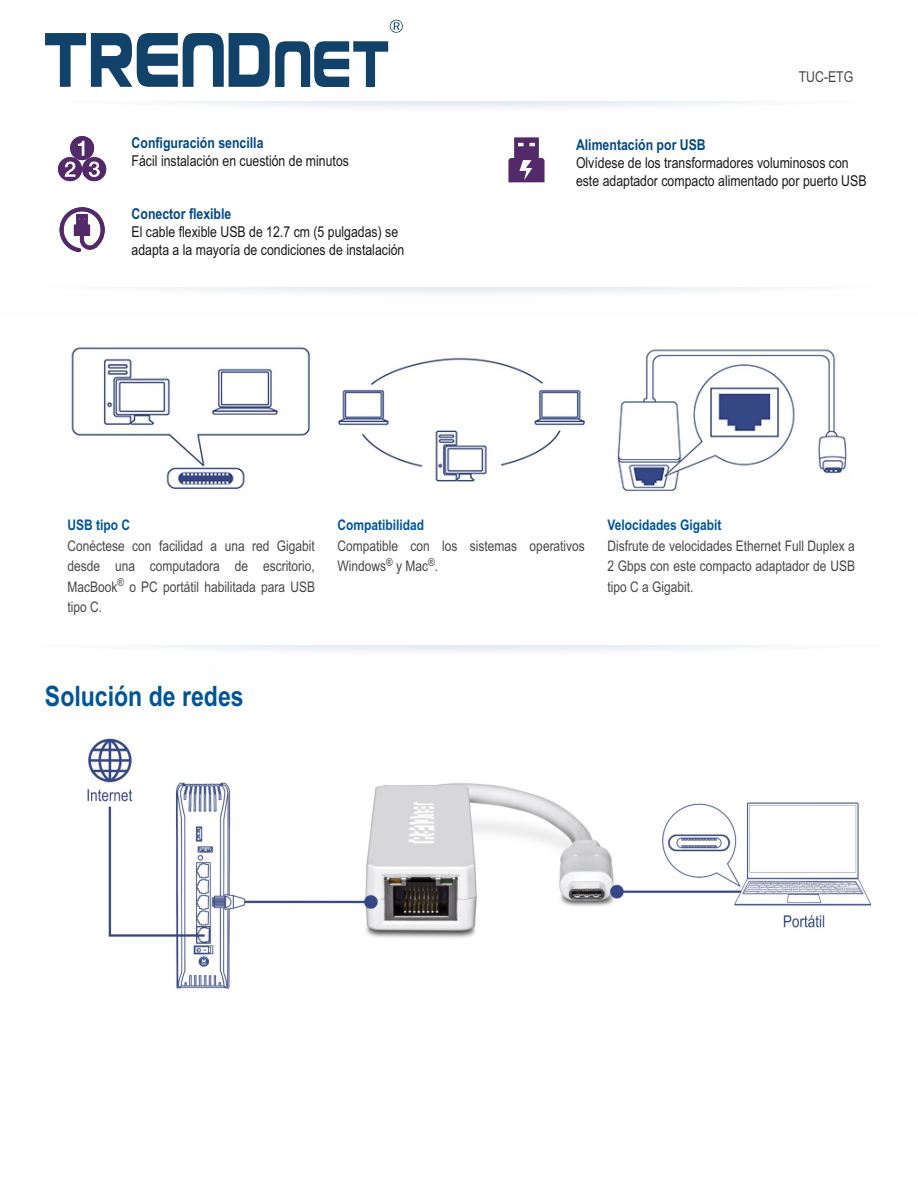
<style>
.page{position:relative;width:918px;height:1188px;background:#fff}
.page>*{position:absolute;margin:0;border:0;box-sizing:border-box;transform-origin:0 0}
.t1{font:700 28.2px "Arial Narrow";color:#005596}
.t2{font:15px/18px "Arial Narrow";color:#181818}
.t3{font:700 15px "Arial Narrow";color:#034886}
.t4{font:15px "Arial Narrow";color:#464646}
.t5{font:14.7px/20.4px "Arial Narrow";color:#464646;text-align:justify}
.t6{font:700 14.7px "Arial Narrow";color:#005596}
</style>
<div class="page">
<img style="left:71px;top:347px;width:239px;height:143px">
<img style="left:338px;top:357px;width:247px;height:125px">
<img style="left:617px;top:349px;width:230px;height:143px">
<svg style="left:136px;top:645px;width:650px;height:7px"></svg>
<img style="left:87px;top:738px;width:785px;height:251px">
<svg style="left:45px;top:20px;width:358px;height:67px"></svg>
<svg style="left:155px;top:101px;width:613px;height:7px"></svg>
<svg style="left:140px;top:287px;width:642px;height:7px"></svg>
<svg style="left:58px;top:136px;width:48px;height:45px"></svg>
<svg style="left:59px;top:207px;width:46px;height:46px"></svg>
<svg style="left:508px;top:137px;width:37px;height:45px"></svg>
<p class="t3" style="left:132px;top:137px;width:133px">Configuración sencilla</p>
<p class="t2" style="left:132px;top:153px;width:219px">Fácil instalación en cuestión de minutos</p>
<p class="t3" style="left:132px;top:208px;width:101px">Conector flexible</p>
<p class="t2" style="left:132px;top:224px;width:274px">El cable flexible USB de 12.7 cm (5 pulgadas) se adapta a la mayoría de condiciones de instalación</p>
<p class="t4" style="left:799px;top:71px;width:56px">TUC-ETG</p>
<p class="t3" style="left:576px;top:139px;width:131px">Alimentación por USB</p>
<p class="t2" style="left:576px;top:155px;width:292px">Olvídese de los transformadores voluminosos con este adaptador compacto alimentado por puerto USB</p>
<p class="t6" style="left:68px;top:520px;width:64px">USB tipo C</p>
<p class="t5" style="left:68px;top:537px;width:249px">Conéctese con facilidad a una red Gigabit desde una computadora de escritorio, MacBook<sup>®</sup> o PC portátil habilitada para USB tipo C.</p>
<p class="t6" style="left:338px;top:520px;width:88px">Compatibilidad</p>
<p class="t5" style="left:338px;top:537px;width:249px">Compatible con los sistemas operativos<br>Windows<sup>®</sup> y Mac<sup>®</sup>.</p>
<p class="t6" style="left:608px;top:520px;width:115px">Velocidades Gigabit</p>
<p class="t5" style="left:608px;top:537px;width:249px">Disfrute de velocidades Ethernet Full Duplex a 2 Gbps con este compacto adaptador de USB tipo C a Gigabit.</p>
<h1 class="t1" style="left:45px;top:685px;width:200px">Solución de redes</h1>
</div>
